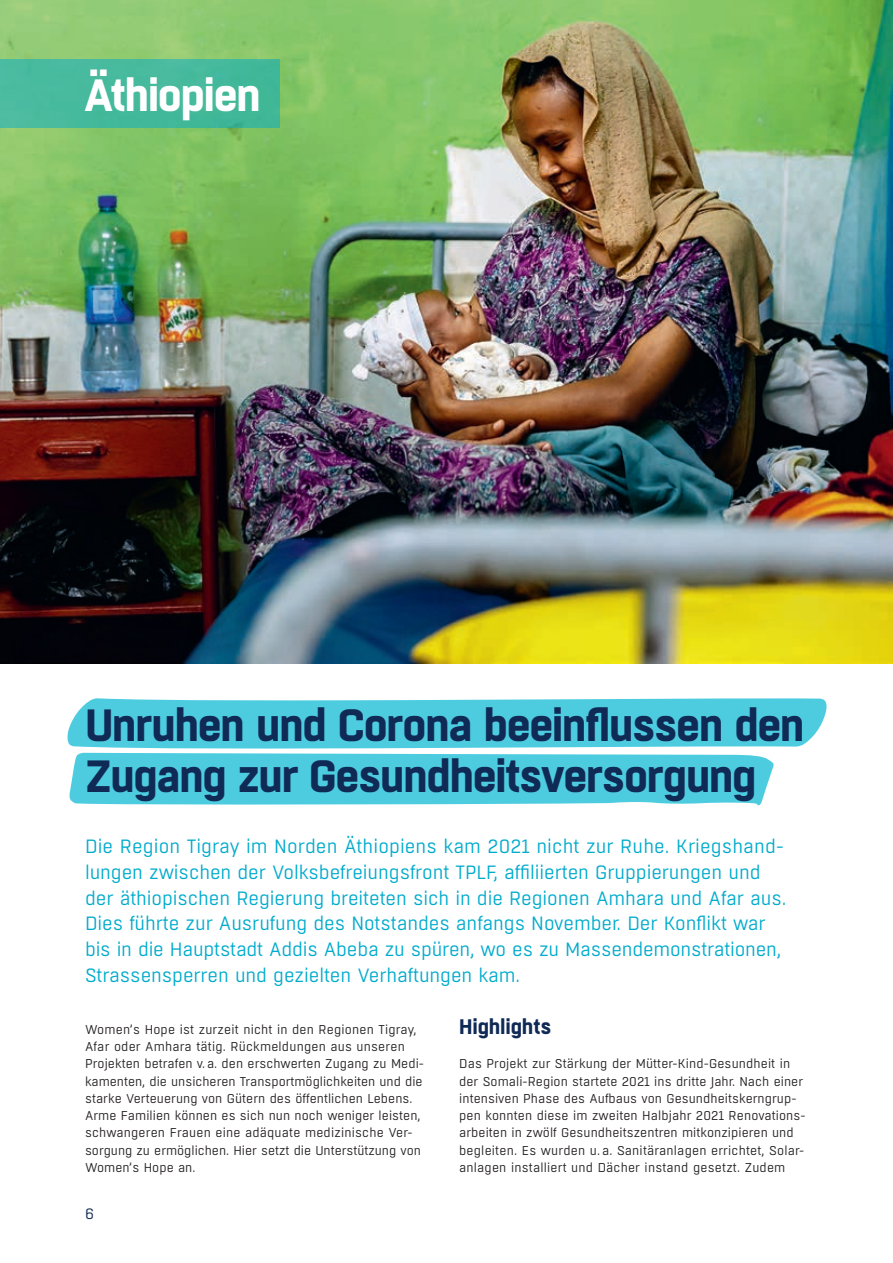
<style>
.page{position:relative;width:893px;height:1263px;background:#fff}
.page>*{position:absolute;margin:0;border:0;box-sizing:border-box;transform-origin:0 0}
.t1{font:700 45px/51.8px "Boxed";letter-spacing:-.035em;color:#102a56}
.t2{font:700 45px "Boxed";letter-spacing:-.035em;color:#fff}
.t3{font:700 21px "Boxed";letter-spacing:-.01em;color:#102a56}
.t4{font:19.2px/26px "Boxed";letter-spacing:-.005em;color:#00abcd}
.t5{font:15px "Boxed";color:#102a56}
.t6{font:12.75px/17.2px "Boxed";letter-spacing:.005em;color:#231f20}
</style>
<div class="page">
<svg style="left:67px;top:698px;width:760px;height:108px;background:#67d3e4"></svg>
<img style="left:0;top:0;width:893px;height:663px">
<div style="left:0;top:60px;width:280px;height:68px;background:#47ba9d"></div>
<h1 class="t2" style="left:84px;top:65px;width:179px">Äthiopien</h1>
<h1 class="t1" style="left:85px;top:701px;width:721px">Unruhen und Corona beeinflussen den<br>Zugang zur Gesundheitsversorgung</h1>
<p class="t4" style="left:85px;top:833px;width:703px">Die Region Tigray im Norden Äthiopiens kam 2021 nicht zur Ruhe. Kriegshand--- lungen zwischen der Volksbefreiungsfront TPLF, affiliierten Gruppierungen und der äthiopischen Regierung breiteten sich in die Regionen Amhara und Afar aus.<br>Dies führte zur Ausrufung des Notstandes anfangs November. Der Konflikt war bis in die Hauptstadt Addis Abeba zu spüren, wo es zu Massendemonstrationen, Strassensperren und gezielten Verhaftungen kam.</p>
<p class="t6" style="left:85px;top:1021px;width:340px">Women’s Hope ist zurzeit nicht in den Regionen Tigray, Afar oder Amhara tätig. Rückmeldungen aus unseren Projekten betrafen v.a. den erschwerten Zugang zu Medi&shy;kamenten, die unsicheren Transportmöglichkeiten und die starke Verteuerung von Gütern des öffentlichen Lebens.<br>Arme Familien können es sich nun noch weniger leisten, schwangeren Frauen eine adäquate medizinische Ver&shy;sorgung zu ermöglichen. Hier setzt die Unterstützung von Women’s Hope an.</p>
<h2 class="t3" style="left:459px;top:1012px;width:94px">Highlights</h2>
<p class="t6" style="left:459px;top:1055px;width:348px">Das Projekt zur Stärkung der Mütter-Kind-Gesundheit in der Somali-Region startete 2021 ins dritte Jahr. Nach einer intensiven Phase des Aufbaus von Gesundheitskerngrup&shy;pen konnten diese im zweiten Halbjahr 2021 Renovations&shy;arbeiten in zwölf Gesundheitszentren mitkonzipieren und begleiten. Es wurden u. a. Sanitäranlagen errichtet, Solar&shy;anlagen installiert und Dächer instand gesetzt. Zudem</p>
<p class="t5" style="left:85px;top:1204px;width:11px">6</p>
</div>
